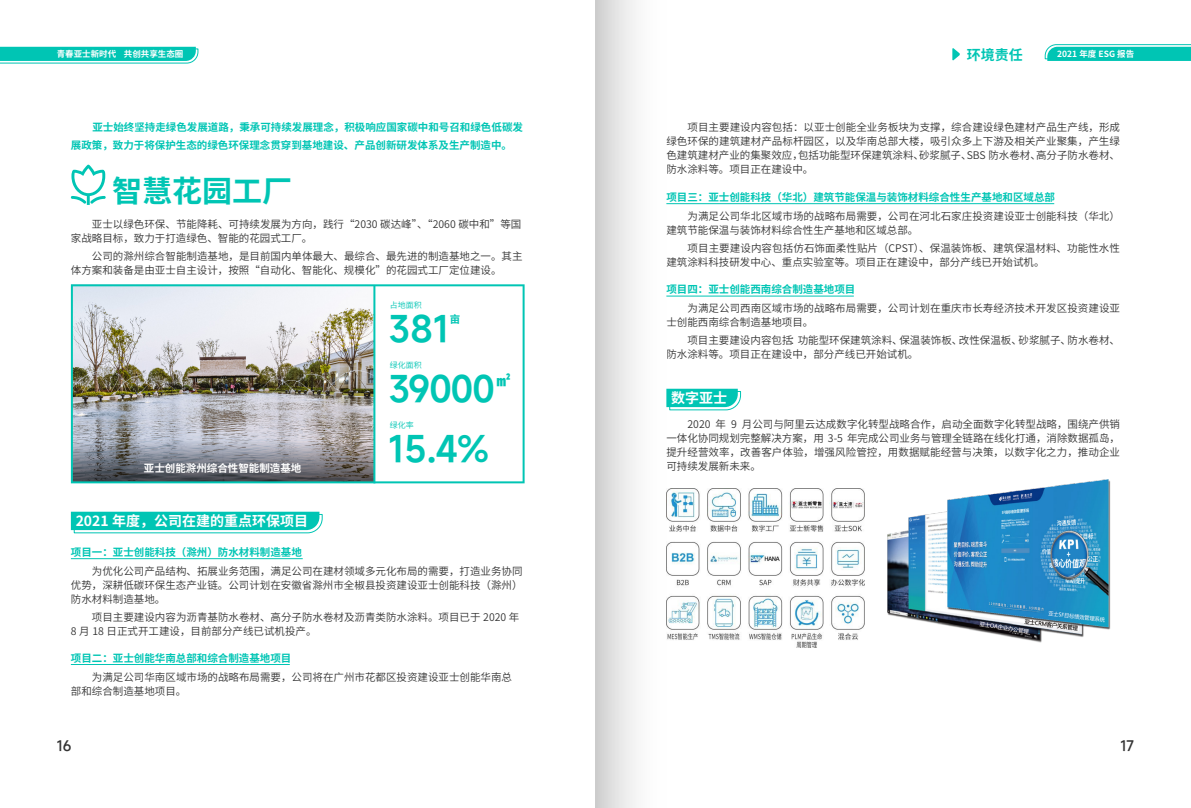
<style>
.page{position:relative;width:1191px;height:808px;background:#fff}
.page>*{position:absolute;margin:0;border:0;box-sizing:border-box;transform-origin:0 0}
.t1{font:600 35px "Mi Sans";letter-spacing:-.04em;color:#00c5b4}
.t2{font:700 30px "Source Han Sans CN";color:#00c5b4}
.t3{font:700 14px "Source Han Sans CN";color:#fff}
.t4{font:500 14px "Mi Sans";color:#333}
.t5{font:700 14px "Source Han Sans CN";color:#00c5b4}
.t6{font:700 13.7px "Mi Sans";color:#00c5b4}
.t7{font:10.5px/14px "Source Han Sans CN";color:#333}
.t8{font:700 10.5px/18px "Source Han Sans CN";color:#00c5b4}
.t9{font:700 10.5px "Source Han Sans CN";color:#fff}
.t10{font:700 8.5px "Source Han Sans CN";color:#fff}
.t11{font:8px "Source Han Sans CN";color:#00c5b4}
</style>
<div class="page">
<svg style="left:0;top:47px;width:198px;height:17px;background:#21ccbd"></svg>
<svg style="left:71px;top:165px;width:35px;height:40px"></svg>
<img style="left:71px;top:284px;width:453px;height:199px">
<hr style="left:373px;top:286px;width:2px;height:197px;background:#00c5b4">
<svg style="left:71px;top:512px;width:252px;height:21px;background:#1fccbd"></svg>
<svg style="left:666px;top:389px;width:75px;height:21px;background:#28cebf"></svg>
<hr style="left:71px;top:558px;width:232px;height:1px;background:#00c5b4">
<hr style="left:666px;top:203px;width:388px;height:1px;background:#00c5b4">
<hr style="left:666px;top:296px;width:188px;height:1px;background:#00c5b4">
<hr style="left:71px;top:664px;width:219px;height:1px;background:#00c5b4">
<img style="left:666px;top:489px;width:198px;height:158px">
<img style="left:887px;top:479px;width:224px;height:164px">
<svg style="left:952px;top:48px;width:8px;height:13px"></svg>
<svg style="left:1044px;top:44px;width:147px;height:17px;background:#21ccbd"></svg>
<div style="left:595px;top:0;width:71px;height:808px;background:linear-gradient(to right,#d3d3d3,#fff)"></div>
<p class="t10" style="left:57px;top:49px;width:128px">青春亚士新时代 共创共享生态圈</p>
<p class="t8" style="left:71px;top:119px;width:453px;text-indent:21px">亚士始终坚持走绿色发展道路，秉承可持续发展理念，积极响应国家碳中和号召和绿色低碳发展政策，致力于将保护生态的绿色环保理念贯穿到基地建设、产品创新研发体系及生产制造中。</p>
<h2 class="t2" style="left:112px;top:174px;width:181px">智慧花园工厂</h2>
<p class="t7" style="left:71px;top:218px;width:452px;text-indent:21px">亚士以绿色环保、节能降耗、可持续发展为方向，践行“2030 碳达峰”、“2060 碳中和”等国家战略目标，致力于打造绿色、智能的花园式工厂。</p>
<p class="t7" style="left:71px;top:250px;width:453px;text-indent:21px">公司的滁州综合智能制造基地，是目前国内单体最大、最综合、最先进的制造基地之一。其主体方案和装备是由亚士自主设计，按照“自动化、智能化、规模化”的花园式工厂定位建设。</p>
<p class="t11" style="left:390px;top:300px;width:33px">占地面积</p>
<p class="t9" style="left:144px;top:462px;width:159px">亚士创能滁州综合性智能制造基地</p>
<h3 class="t3" style="left:76px;top:513px;width:234px">2021 年度，公司在建的重点环保项目</h3>
<p class="t8" style="left:71px;top:543px;width:233px">项目一：亚士创能科技（滁州）防水材料制造基地</p>
<p class="t8" style="left:450px;top:310px;width:12px">亩</p>
<h1 class="t1" style="left:388px;top:305px;width:62px">381</h1>
<p class="t11" style="left:390px;top:360px;width:33px">绿化面积</p>
<h3 class="t6" style="left:496px;top:372px;width:15px">㎡</h3>
<h1 class="t1" style="left:388px;top:365px;width:108px">39000</h1>
<p class="t11" style="left:390px;top:420px;width:25px">绿化率</p>
<h1 class="t1" style="left:388px;top:425px;width:101px">15.4%</h1>
<p class="t7" style="left:71px;top:564px;width:453px;text-align:justify;text-indent:21px">为优化公司产品结构、拓展业务范围，满足公司在建材领域多元化布局的需要，打造业务协同优势，深耕低碳环保生态产业链。公司计划在安徽省滁州市全椒县投资建设亚士创能科技（滁州）防水材料制造基地。</p>
<p class="t7" style="left:71px;top:610px;width:450px;text-indent:21px">项目主要建设内容为沥青基防水卷材、高分子防水卷材及沥青类防水涂料。项目已于 2020 年<br>8 月 18 日正式开工建设，目前部分产线已试机投产。</p>
<p class="t8" style="left:71px;top:649px;width:222px">项目二：亚士创能华南总部和综合制造基地项目</p>
<p class="t7" style="left:71px;top:670px;width:443px;text-indent:21px">为满足公司华南区域市场的战略布局需要，公司将在广州市花都区投资建设亚士创能华南总部和综合制造基地项目。</p>
<h3 class="t5" style="left:966px;top:47px;width:57px">环境责任</h3>
<p class="t10" style="left:1057px;top:49px;width:79px">2021 年度 ESG 报告</p>
<p class="t7" style="left:666px;top:121px;width:455px;text-align:justify;text-indent:21px">项目主要建设内容包括：以亚士创能全业务板块为支撑，综合建设绿色建材产品生产线，形成绿色环保的建筑建材产品标杆园区，以及华南总部大楼，吸引众多上下游及相关产业聚集，产生绿色建筑建材产业的集聚效应，包括功能型环保建筑涂料、砂浆腻子、SBS 防水卷材、高分子防水卷材、防水涂料等。项目正在建设中。</p>
<p class="t8" style="left:666px;top:188px;width:390px">项目三：亚士创能科技（华北）建筑节能保温与装饰材料综合性生产基地和区域总部</p>
<p class="t7" style="left:666px;top:209px;width:455px;text-indent:21px">为满足公司华北区域市场的战略布局需要，公司在河北石家庄投资建设亚士创能科技（华北）建筑节能保温与装饰材料综合性生产基地和区域总部。</p>
<p class="t7" style="left:666px;top:241px;width:455px;text-indent:21px">项目主要建设内容包括仿石饰面柔性贴片（CPST）、保温装饰板、建筑保温材料、功能性水性建筑涂料科技研发中心、重点实验室等。项目正在建设中，部分产线已开始试机。</p>
<p class="t8" style="left:666px;top:281px;width:190px">项目四：亚士创能西南综合制造基地项目</p>
<p class="t7" style="left:666px;top:302px;width:455px;text-indent:21px">为满足公司西南区域市场的战略布局需要，公司计划在重庆市长寿经济技术开发区投资建设亚士创能西南综合制造基地项目。</p>
<p class="t7" style="left:666px;top:334px;width:455px;text-indent:21px">项目主要建设内容包括：功能型环保建筑涂料、保温装饰板、改性保温板、砂浆腻子、防水卷材、防水涂料等。项目正在建设中，部分产线已开始试机。</p>
<h3 class="t3" style="left:671px;top:390px;width:57px">数字亚士</h3>
<p class="t7" style="left:666px;top:417px;width:455px;text-align:justify;text-indent:21px">2020 年 9 月公司与阿里云达成数字化转型战略合作，启动全面数字化转型战略，围绕产供销一体化协同规划完整解决方案，用 3-5 年完成公司业务与管理全链路在线化打通，消除数据孤岛，提升经营效率，改善客户体验，增强风险管控，用数据赋能经营与决策，以数字化之力，推动企业可持续发展新未来。</p>
<h3 class="t4" style="left:57px;top:737px;width:16px">16</h3>
<h3 class="t4" style="left:1120px;top:737px;width:15px">17</h3>
</div>
